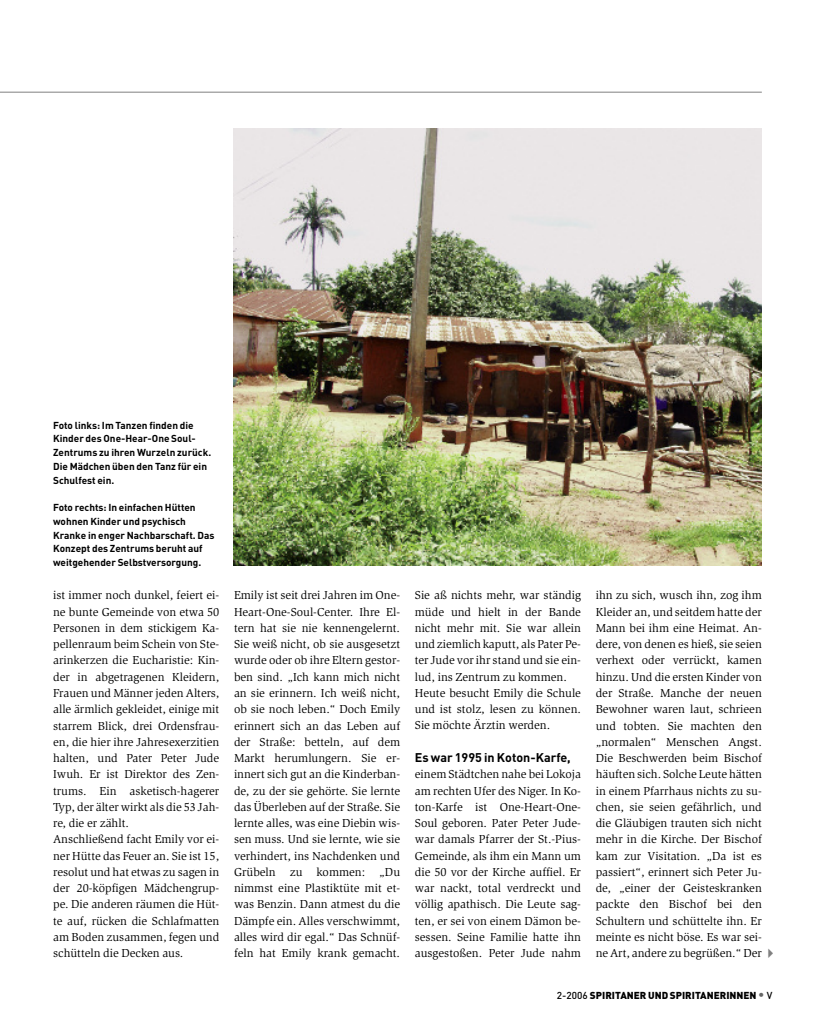
<style>
.page{position:relative;width:815px;height:1028px;background:#fff}
.page>*{position:absolute;margin:0;border:0;box-sizing:border-box;transform-origin:0 0}
.t1{font:700 12.5px "DIN Pro";color:#000}
.t2{font:11.88px/16.2px "Slimbach Std";color:#000;text-align:justify}
.t3{font:700 10px/13.8px "DIN Pro";color:#000}
.t4{font:900 10px "DIN Pro";color:#000}
.s1{font-weight:500}
.s2{font-weight:500;font-size:12.5px;color:#666}
</style>
<div class="page">
<hr style="left:0;top:92px;width:762px;height:1px;background:#808080">
<img style="left:234px;top:128px;width:528px;height:437px">
<p class="t3" style="left:53px;top:418px;width:160px">Foto links: Im Tanzen finden die<br>Kinder des One-Hear-One Soul-<br>Zentrums zu ihren Wurzeln zurück.<br>Die Mädchen üben den Tanz für ein<br>Schulfest ein.</p>
<p class="t3" style="left:53px;top:500px;width:163px">Foto rechts: In einfachen Hütten wohnen Kinder und psychisch<br>Kranke in enger Nachbarschaft. Das<br>Konzept des Zentrums beruht auf weitgehender Selbstversorgung.</p>
<p class="t2" style="left:53px;top:588px;width:168px;text-align:left">ist immer noch dunkel, feiert ei&shy;ne bunte Gemeinde von etwa 50<br>Personen in dem stickigem Ka&shy;pellenraum beim Schein von Ste&shy;arinkerzen die Eucharistie: Kin&shy;der in abgetragenen Kleidern,<br>Frauen und Männer jeden Alters, alle ärmlich gekleidet, einige mit starrem Blick, drei Ordensfrau&shy;en, die hier ihre Jahresexerzitien halten, und Pater Peter Jude<br>Iwuh. Er ist Direktor des Zen&shy;trums. Ein asketisch-hagerer<br>Typ, der älter wirkt als die 53 Jah&shy;re, die er zählt.<br>Anschließend facht Emily vor ei&shy;ner Hütte das Feuer an. Sie ist 15, resolut und hat etwas zu sagen in der 20-köpfigen Mädchengrup&shy;pe. Die anderen räumen die Hüt&shy;te auf, rücken die Schlafmatten am Boden zusammen, fegen und schütteln die Decken aus.</p>
<p class="t2" style="left:234px;top:588px;width:168px">Emily ist seit drei Jahren im One-Heart-One-Soul-Center. Ihre El&shy;tern hat sie nie kennengelernt.<br>Sie weiß nicht, ob sie ausgesetzt wurde oder ob ihre Eltern gestor&shy;ben sind. „Ich kann mich nicht an sie erinnern. Ich weiß nicht, ob sie noch leben.“ Doch Emily erinnert sich an das Leben auf der Straße: betteln, auf dem Markt herumlungern. Sie er&shy;innert sich gut an die Kinderban&shy;de, zu der sie gehörte. Sie lernte das Überleben auf der Straße. Sie lernte alles, was eine Diebin wis&shy;sen muss. Und sie lernte, wie sie verhindert, ins Nachdenken und Grübeln zu kommen: „Du nimmst eine Plastiktüte mit et&shy;was Benzin. Dann atmest du die Dämpfe ein. Alles verschwimmt, alles wird dir egal.“ Das Schnüf&shy;feln hat Emily krank gemacht.</p>
<p class="t2" style="left:415px;top:588px;width:168px;text-align:left">Sie aß nichts mehr, war ständig müde und hielt in der Bande nicht mehr mit. Sie war allein und ziemlich kaputt, als Pater Pe&shy;ter Jude vor ihr stand und sie ein&shy;lud, ins Zentrum zu kommen.<br>Heute besucht Emily die Schule und ist stolz, lesen zu können.<br>Sie möchte Ärztin werden.</p>
<p class="t1" style="left:415px;top:750px;width:157px">Es war 1995 in Koton-Karfe,</p>
<p class="t2" style="left:415px;top:767px;width:168px">einem Städtchen nahe bei Lokoja am rechten Ufer des Niger. In Ko&shy;ton-Karfe ist One-Heart-One-Soul geboren. Pater Peter Jude&shy;war damals Pfarrer der St.-Pius-Gemeinde, als ihm ein Mann um die 50 vor der Kirche auffiel. Er war nackt, total verdreckt und völlig apathisch. Die Leute sag&shy;ten, er sei von einem Dämon be&shy;sessen. Seine Familie hatte ihn ausgestoßen. Peter Jude nahm</p>
<p class="t2" style="left:596px;top:588px;width:168px">ihn zu sich, wusch ihn, zog ihm Kleider an, und seitdem hatte der Mann bei ihm eine Heimat. An&shy;dere, von denen es hieß, sie seien verhext oder verrückt, kamen hinzu. Und die ersten Kinder von der Straße. Manche der neuen Bewohner waren laut, schrieen und tobten. Sie machten den „normalen“ Menschen Angst.<br>Die Beschwerden beim Bischof häuften sich. Solche Leute hätten in einem Pfarrhaus nichts zu su&shy;chen, sie seien gefährlich, und die Gläubigen trauten sich nicht mehr in die Kirche. Der Bischof kam zur Visitation. „Da ist es passiert“, erinnert sich Peter Ju&shy;de, „einer der Geisteskranken packte den Bischof bei den Schultern und schüttelte ihn. Er meinte es nicht böse. Es war sei&shy;ne Art, andere zu begrüßen.“ Der</p>
<p class="t4" style="left:557px;top:989px;width:217px"><span class="s1">2-2006</span> SPIRITANER UND SPIRITANERINNEN <span class="s2">•</span> <span class="s1">V</span></p>
</div>
